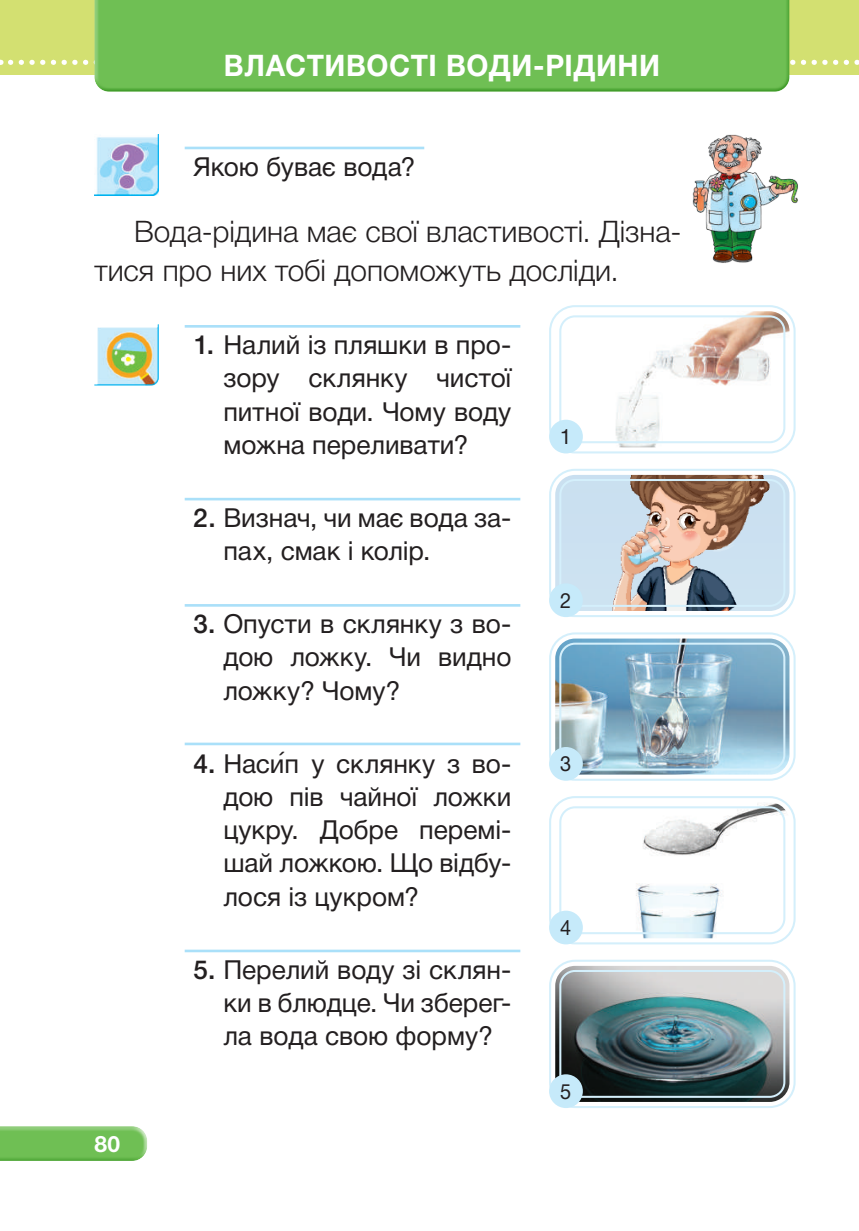
<style>
.page{position:relative;width:859px;height:1231px;background:#fff}
.page>*{position:absolute;margin:0;border:0;box-sizing:border-box;transform-origin:0 0}
.t1{font:300 29.75px/38.5px "Helvetica Neue Cyr";color:#231f20}
.t2{font:700 29.75px "Helvetica Neue Cyr";letter-spacing:.02em;color:#fff;scale:.95 1}
.t3{font:26.25px/33.2px "Helvetica Neue Cyr";letter-spacing:-.005em;color:#231f20;text-align:justify}
.t4{font:700 22.75px "Helvetica Neue Cyr";color:#fff}
.t5{font:21px "Helvetica Neue Cyr";color:#231f20;scale:.95 1}
.s1{font-weight:500}
</style>
<div class="page">
<div style="left:0;top:0;width:858px;height:74px;background:#d3e071"></div>
<div style="left:0;top:1123px;width:150px;height:39px;background:#fff;opacity:.75"></div>
<div style="left:0;top:1123px;width:143px;height:39px;background:#6fbf54;opacity:.75"></div>
<svg style="left:11px;top:60px;width:848px;height:5px"></svg>
<div style="left:92px;top:0;width:698px;height:92px;background:#6fbf54"></div>
<img style="left:94px;top:134px;width:65px;height:61px">
<hr style="left:185px;top:147px;width:239px;height:2px;background:#aae0f9">
<img style="left:94px;top:324px;width:65px;height:61px">
<hr style="left:185px;top:325px;width:335px;height:2px;background:#aae0f9">
<hr style="left:185px;top:498px;width:335px;height:2px;background:#aae0f9">
<hr style="left:185px;top:604px;width:335px;height:2px;background:#aae0f9">
<hr style="left:185px;top:742px;width:335px;height:3px;background:#aae0f9">
<hr style="left:185px;top:949px;width:335px;height:3px;background:#aae0f9">
<img style="left:555px;top:475px;width:234px;height:136px">
<div style="left:549px;top:468px;width:246px;height:149px;border:2px solid #d4effb;border-radius:25px"></div>
<div style="left:559px;top:479px;width:226px;height:128px;border:2px solid #d4effb;border-radius:15px"></div>
<div style="left:549px;top:583px;width:33px;height:34px;background:#c6eafa;border-radius:50%"></div>
<img style="left:555px;top:638px;width:234px;height:136px">
<div style="left:549px;top:632px;width:246px;height:148px;border:2px solid #d4effb;border-radius:25px"></div>
<div style="left:559px;top:642px;width:226px;height:128px;border:2px solid #d4effb;border-radius:15px"></div>
<div style="left:549px;top:747px;width:33px;height:33px;background:#c6eafa;border-radius:50%"></div>
<img style="left:555px;top:311px;width:234px;height:136px">
<div style="left:549px;top:305px;width:246px;height:148px;border:2px solid #d4effb;border-radius:25px"></div>
<div style="left:559px;top:315px;width:226px;height:128px;border:2px solid #d4effb;border-radius:15px"></div>
<div style="left:549px;top:419px;width:33px;height:34px;background:#c6eafa;border-radius:50%"></div>
<img style="left:555px;top:965px;width:234px;height:136px">
<div style="left:549px;top:959px;width:246px;height:148px;border:2px solid #d4effb;border-radius:25px"></div>
<div style="left:559px;top:969px;width:226px;height:128px;border:2px solid #d4effb;border-radius:15px"></div>
<div style="left:549px;top:1074px;width:33px;height:33px;background:#c6eafa;border-radius:50%"></div>
<img style="left:555px;top:802px;width:234px;height:136px">
<div style="left:549px;top:796px;width:246px;height:148px;border:2px solid #d4effb;border-radius:25px"></div>
<div style="left:559px;top:806px;width:226px;height:128px;border:2px solid #d4effb;border-radius:15px"></div>
<div style="left:549px;top:910px;width:33px;height:34px;background:#c6eafa;border-radius:50%"></div>
<img style="left:692px;top:134px;width:105px;height:129px">
<p class="t2" style="left:224px;top:49px;width:460px">ВЛАСТИВОСТІ ВОДИ-РІДИНИ</p>
<p class="t3" style="left:193px;top:150px;width:223px">Якою буває вода?</p>
<p class="t1" style="left:94px;top:212px;width:588px;text-indent:40px">Вода-рідина має свої властивості. Дізна&shy;тися про них тобі допоможуть досліди.</p>
<p class="t4" style="left:94px;top:1130px;width:27px">80</p>
<p class="t3" style="left:223px;top:328px;width:289px;text-indent:-30px"><span class="s1">1.</span> Налий із пляшки в про&shy;зору склянку чистої питної води. Чому воду можна переливати?</p>
<p class="t3" style="left:223px;top:501px;width:289px;text-indent:-30px"><span class="s1">2.</span> Визнач, чи має вода за&shy;пах, смак і колір.</p>
<p class="t3" style="left:223px;top:607px;width:289px;text-indent:-30px"><span class="s1">3.</span> Опусти в склянку з во&shy;дою ложку. Чи видно ложку? Чому?</p>
<p class="t3" style="left:223px;top:746px;width:289px;text-indent:-30px"><span class="s1">4.</span> Насип у склянку з во&shy;дою пів чайної ложки цукру. Добре перемі&shy;шай ложкою. Що відбу&shy;лося із цукром?</p>
<p class="t3" style="left:223px;top:952px;width:289px;text-indent:-30px"><span class="s1">5.</span> Перелий воду зі склян&shy;ки в блюдце. Чи зберег&shy;ла вода свою форму?</p>
<p class="t5" style="left:560px;top:425px;width:13px">1</p>
<p class="t5" style="left:560px;top:588px;width:13px">2</p>
<p class="t5" style="left:560px;top:752px;width:13px">3</p>
<p class="t5" style="left:560px;top:916px;width:13px">4</p>
<p class="t5" style="left:560px;top:1079px;width:13px">5</p>
</div>
